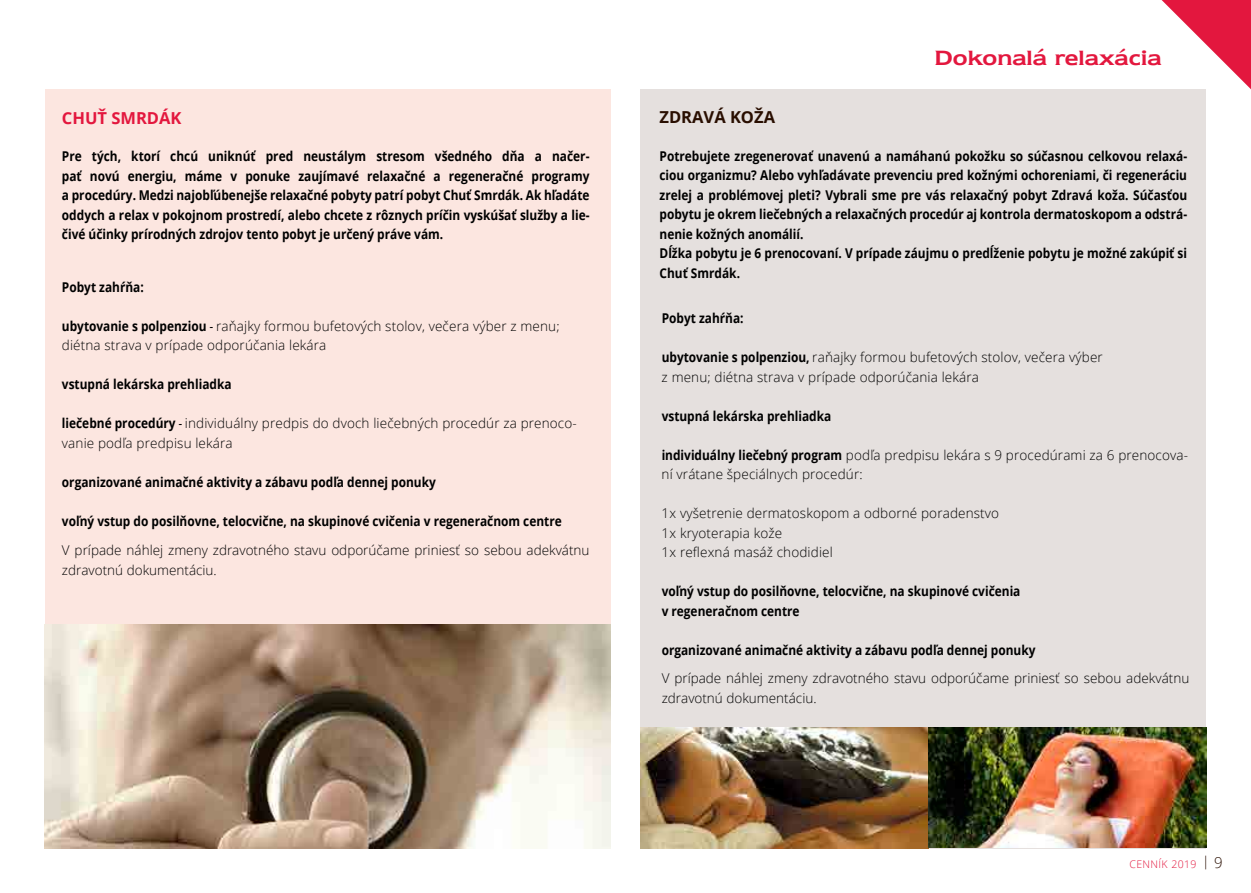
<style>
.page{position:relative;width:1251px;height:893px;background:#fff}
.page>*{position:absolute;margin:0;border:0;box-sizing:border-box;transform-origin:0 0}
.t1{font:24px "Newtext Demi";color:#e3173e}
.t2{font:700 16.5px "Open Sans";color:#e3173e}
.t3{font:700 16.5px "Open Sans";color:#290e00}
.t4{font:700 13.5px/19.5px "Open Sans";color:#000;scale:.88 1}
.t5{font:300 13.5px/19.5px "Open Sans";letter-spacing:.01em;color:#000}
.t6{font:300 10.5px "Open Sans";letter-spacing:.04em;color:#e3173e}
.s1{font-weight:700}
.s2{font-family:"Cambria";font-weight:400}
.s3{font-size:15px;color:#290e00}
</style>
<div class="page">
<svg style="left:1161px;top:0;width:89px;height:89px"></svg>
<div style="left:45px;top:89px;width:565px;height:759px;background:#fce6e0"></div>
<div style="left:640px;top:89px;width:565px;height:759px;background:#e5e0de"></div>
<img style="left:640px;top:727px;width:565px;height:121px">
<img style="left:45px;top:624px;width:565px;height:224px">
<p class="t2" style="left:62px;top:106px;width:121px">CHUŤ SMRDÁK</p>
<p class="t4" style="left:62px;top:146px;width:601px;text-align:justify">Pre tých, ktorí chcú uniknúť pred neustálym stresom všedného dňa a načer&shy;pať novú energiu, máme v ponuke zaujímavé relaxačné a regeneračné programy a procedúry. Medzi najobľúbenejše relaxačné pobyty patrí pobyt Chuť Smrdák. Ak hľadáte oddych a relax v pokojnom prostredí, alebo chcete z rôznych príčin vyskúšať služby a lie&shy;čivé účinky prírodných zdrojov tento pobyt je určený práve vám.</p>
<p class="t4" style="left:62px;top:277px;width:95px">Pobyt zahŕňa:</p>
<p class="t5" style="left:62px;top:316px;width:499px"><span class="s1">ubytovanie s polpenziou</span> <span class="s2">-</span> raňajky formou bufetových stolov, večera výber z menu; diétna strava v prípade odporúčania lekára</p>
<p class="t4" style="left:62px;top:374px;width:194px">vstupná lekárska prehliadka</p>
<p class="t5" style="left:62px;top:413px;width:516px"><span class="s1">liečebné procedúry</span> <span class="s2">-</span> individuálny predpis do dvoch liečebných procedúr za prenoco&shy;vanie podľa predpisu lekára</p>
<p class="t4" style="left:62px;top:472px;width:426px">organizované animačné aktivity a zábavu podľa dennej ponuky</p>
<p class="t4" style="left:62px;top:511px;width:569px">voľný vstup do posilňovne, telocvične, na skupinové cvičenia v regeneračnom centre</p>
<p class="t5" style="left:62px;top:540px;width:529px">V prípade náhlej zmeny zdravotného stavu odporúčame priniesť so sebou adekvátnu zdravotnú dokumentáciu.</p>
<h1 class="t1" style="left:934px;top:44px;width:228px">Dokonalá relaxácia</h1>
<p class="t3" style="left:659px;top:106px;width:117px">ZDRAVÁ KOŽA</p>
<p class="t4" style="left:659px;top:146px;width:601px">Potrebujete zregenerovať unavenú a namáhanú pokožku so súčasnou celkovou relaxá&shy;ciou organizmu? Alebo vyhľadávate prevenciu pred kožnými ochoreniami, či regeneráciu zrelej a problémovej pleti? Vybrali sme pre vás relaxačný pobyt Zdravá koža. Súčasťou pobytu je okrem liečebných a relaxačných procedúr aj kontrola dermatoskopom a odstrá&shy;nenie kožných anomálií.<br>Dĺžka pobytu je 6 prenocovaní. V prípade záujmu o predĺženie pobytu je možné zakúpiť si Chuť Smrdák.</p>
<p class="t4" style="left:661px;top:308px;width:95px">Pobyt zahŕňa:</p>
<p class="t5" style="left:661px;top:347px;width:442px"><span class="s1">ubytovanie s polpenziou,</span> raňajky formou bufetových stolov, večera výber z menu; diétna strava v prípade odporúčania lekára</p>
<p class="t4" style="left:661px;top:406px;width:194px">vstupná lekárska prehliadka</p>
<p class="t5" style="left:661px;top:445px;width:528px"><span class="s1">individuálny liečebný program</span> podľa predpisu lekára s 9 procedúrami za 6 prenocova&shy;ní vrátane špeciálnych procedúr:</p>
<p class="t5" style="left:661px;top:503px;width:339px">1x vyšetrenie dermatoskopom a odborné poradenstvo<br>1x kryoterapia kože<br>1x reflexná masáž chodidiel</p>
<p class="t4" style="left:661px;top:581px;width:409px">voľný vstup do posilňovne, telocvične, na skupinové cvičenia v regeneračnom centre</p>
<p class="t4" style="left:661px;top:640px;width:426px">organizované animačné aktivity a zábavu podľa dennej ponuky</p>
<p class="t5" style="left:661px;top:668px;width:529px">V prípade náhlej zmeny zdravotného stavu odporúčame priniesť so sebou adekvátnu zdravotnú dokumentáciu.</p>
<p class="t6" style="left:1129px;top:856px;width:95px">CENNÍK 2019 <sup>|</sup> <span class="s3">9</span></p>
</div>
